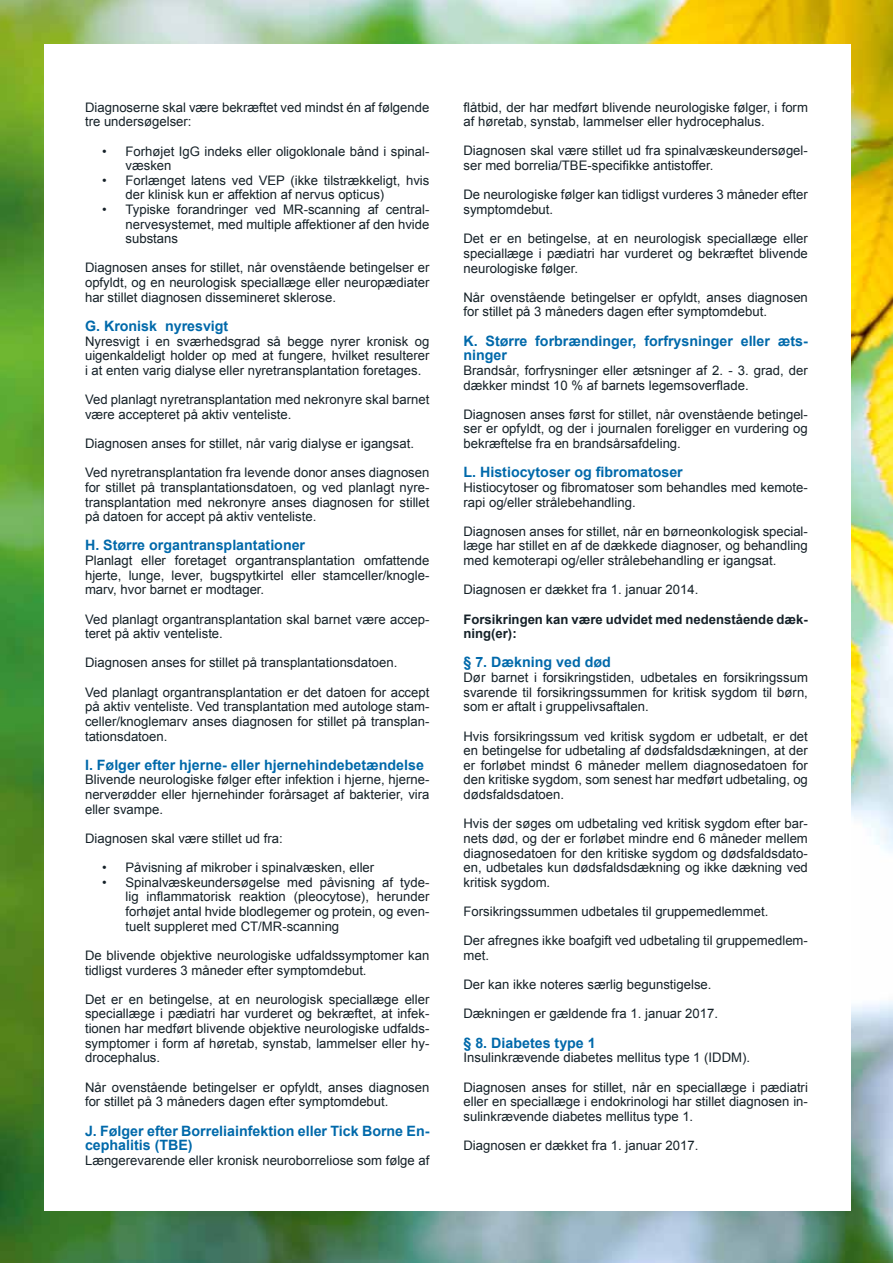
<style>
.page{position:relative;width:893px;height:1263px;background:#fff}
.page>*{position:absolute;margin:0;border:0;box-sizing:border-box;transform-origin:0 0}
.t1{font:700 14.25px/14.5px "Arial";color:#0069aa}
.t2{font:13.2px/14.5px "Arial";color:#152128;text-align:justify}
.t3{font:700 13.2px/14.5px "Arial";color:#152128}
</style>
<div class="page">
<img style="left:0;top:0;width:893px;height:1263px">
<div style="left:45px;top:45px;width:806px;height:1166px;background:#fff"></div>
<p class="t2" style="left:85px;top:100px;width:346px">Diagnoserne skal være bekræftet ved mindst én af følgende tre undersøgelser:</p>
<p class="t2" style="left:126px;top:144px;width:305px;text-indent:-23px">• Forhøjet IgG indeks eller oligoklonale bånd i spinal&shy;væsken</p>
<p class="t2" style="left:126px;top:173px;width:305px;text-indent:-23px">• Forlænget latens ved VEP (ikke tilstrækkeligt, hvis der klinisk kun er affektion af nervus opticus)</p>
<p class="t2" style="left:126px;top:202px;width:305px;text-indent:-23px">• Typiske forandringer ved MR-scanning af central&shy;nervesystemet, med multiple affektioner af den hvide substans</p>
<p class="t2" style="left:85px;top:261px;width:346px">Diagnosen anses for stillet, når ovenstående betingelser er opfyldt, og en neurologisk speciallæge eller neuropædiater har stillet diagnosen dissemineret sklerose.</p>
<p class="t1" style="left:85px;top:319px;width:145px">G. Kronisk nyresvigt</p>
<p class="t2" style="left:85px;top:334px;width:346px">Nyresvigt i en sværhedsgrad så begge nyrer kronisk og uigenkaldeligt holder op med at fungere, hvilket resulterer i at enten varig dialyse eller nyretransplantation foretages.</p>
<p class="t2" style="left:85px;top:392px;width:346px">Ved planlagt nyretransplantation med nekronyre skal barnet være accepteret på aktiv venteliste.</p>
<p class="t2" style="left:85px;top:436px;width:330px">Diagnosen anses for stillet, når varig dialyse er igangsat.</p>
<p class="t2" style="left:85px;top:465px;width:346px">Ved nyretransplantation fra levende donor anses diagnosen for stillet på transplantationsdatoen, og ved planlagt nyre&shy;transplantation med nekronyre anses diagnosen for stillet på datoen for accept på aktiv venteliste.</p>
<p class="t1" style="left:85px;top:539px;width:222px">H. Større organtransplantationer</p>
<p class="t2" style="left:85px;top:553px;width:346px">Planlagt eller foretaget organtransplantation omfattende hjerte, lunge, lever, bugspytkirtel eller stamceller/knogle&shy;marv, hvor barnet er modtager.</p>
<p class="t2" style="left:85px;top:612px;width:346px">Ved planlagt organtransplantation skal barnet være accep&shy;teret på aktiv venteliste.</p>
<p class="t2" style="left:85px;top:656px;width:314px">Diagnosen anses for stillet på transplantationsdatoen.</p>
<p class="t2" style="left:85px;top:685px;width:346px">Ved planlagt organtransplantation er det datoen for accept på aktiv venteliste. Ved transplantation med autologe stam&shy;celler/knoglemarv anses diagnosen for stillet på transplan&shy;tationsdatoen.</p>
<p class="t1" style="left:85px;top:758px;width:340px">I. Følger efter hjerne- eller hjernehindebetændelse</p>
<p class="t2" style="left:85px;top:773px;width:346px">Blivende neurologiske følger efter infektion i hjerne, hjerne&shy;nerverødder eller hjernehinder forårsaget af bakterier, vira eller svampe.</p>
<p class="t2" style="left:85px;top:831px;width:199px">Diagnosen skal være stillet ud fra:</p>
<p class="t2" style="left:102px;top:860px;width:274px">• Påvisning af mikrober i spinalvæsken, eller</p>
<p class="t2" style="left:126px;top:875px;width:305px;text-indent:-23px">• Spinalvæskeundersøgelse med påvisning af tyde&shy;lig inflammatorisk reaktion (pleocytose), herunder forhøjet antal hvide blodlegemer og protein, og even&shy;tuelt suppleret med CT/MR-scanning</p>
<p class="t2" style="left:85px;top:948px;width:346px">De blivende objektive neurologiske udfaldssymptomer kan tidligst vurderes 3 måneder efter symptomdebut.</p>
<p class="t2" style="left:85px;top:992px;width:346px">Det er en betingelse, at en neurologisk speciallæge eller speciallæge i pædiatri har vurderet og bekræftet, at infek&shy;tionen har medført blivende objektive neurologiske udfalds&shy;symptomer i form af høretab, synstab, lammelser eller hy&shy;drocephalus.</p>
<p class="t2" style="left:85px;top:1080px;width:346px">Når ovenstående betingelser er opfyldt, anses diagnosen for stillet på 3 måneders dagen efter symptomdebut.</p>
<p class="t1" style="left:85px;top:1124px;width:346px">J. Følger efter Borreliainfektion eller Tick Borne En&shy;cephalitis (TBE)</p>
<p class="t2" style="left:85px;top:1153px;width:346px">Længerevarende eller kronisk neuroborreliose som følge af</p>
<p class="t2" style="left:463px;top:100px;width:346px">flåtbid, der har medført blivende neurologiske følger, i form af høretab, synstab, lammelser eller hydrocephalus.</p>
<p class="t2" style="left:463px;top:144px;width:346px">Diagnosen skal være stillet ud fra spinalvæskeundersøgel&shy;ser med borrelia/TBE-specifikke antistoffer.</p>
<p class="t2" style="left:463px;top:188px;width:346px">De neurologiske følger kan tidligst vurderes 3 måneder efter symptomdebut.</p>
<p class="t2" style="left:463px;top:231px;width:346px">Det er en betingelse, at en neurologisk speciallæge eller speciallæge i pædiatri har vurderet og bekræftet blivende neurologiske følger.</p>
<p class="t2" style="left:463px;top:290px;width:346px">Når ovenstående betingelser er opfyldt, anses diagnosen for stillet på 3 måneders dagen efter symptomdebut.</p>
<p class="t1" style="left:463px;top:334px;width:346px">K. Større forbrændinger, forfrysninger eller æts&shy;ninger</p>
<p class="t2" style="left:463px;top:363px;width:346px">Brandsår, forfrysninger eller ætsninger af 2. - 3. grad, der dækker mindst 10 % af barnets legemsoverflade.</p>
<p class="t2" style="left:463px;top:407px;width:346px">Diagnosen anses først for stillet, når ovenstående betingel&shy;ser er opfyldt, og der i journalen foreligger en vurdering og bekræftelse fra en brandsårsafdeling.</p>
<p class="t1" style="left:463px;top:465px;width:221px">L. Histiocytoser og fibromatoser</p>
<p class="t2" style="left:463px;top:480px;width:346px">Histiocytoser og fibromatoser som behandles med kemote&shy;rapi og/eller strålebehandling.</p>
<p class="t2" style="left:463px;top:524px;width:346px">Diagnosen anses for stillet, når en børneonkologisk special&shy;læge har stillet en af de dækkede diagnoser, og behandling med kemoterapi og/eller strålebehandling er igangsat.</p>
<p class="t2" style="left:463px;top:582px;width:236px">Diagnosen er dækket fra 1. januar 2014.</p>
<p class="t3" style="left:463px;top:612px;width:346px">Forsikringen kan være udvidet med nedenstående dæk&shy;ning(er):</p>
<p class="t1" style="left:463px;top:656px;width:149px">§ 7. Dækning ved død</p>
<p class="t2" style="left:463px;top:670px;width:346px">Dør barnet i forsikringstiden, udbetales en forsikringssum svarende til forsikringssummen for kritisk sygdom til børn, som er aftalt i gruppelivsaftalen.</p>
<p class="t2" style="left:463px;top:729px;width:346px">Hvis forsikringssum ved kritisk sygdom er udbetalt, er det en betingelse for udbetaling af dødsfaldsdækningen, at der er forløbet mindst 6 måneder mellem diagnosedatoen for den kritiske sygdom, som senest har medført udbetaling, og dødsfaldsdatoen.</p>
<p class="t2" style="left:463px;top:816px;width:346px">Hvis der søges om udbetaling ved kritisk sygdom efter bar&shy;nets død, og der er forløbet mindre end 6 måneder mellem diagnosedatoen for den kritiske sygdom og dødsfaldsdato&shy;en, udbetales kun dødsfaldsdækning og ikke dækning ved kritisk sygdom.</p>
<p class="t2" style="left:463px;top:904px;width:306px">Forsikringssummen udbetales til gruppemedlemmet.</p>
<p class="t2" style="left:463px;top:933px;width:346px">Der afregnes ikke boafgift ved udbetaling til gruppemedlem&shy;met.</p>
<p class="t2" style="left:463px;top:977px;width:250px">Der kan ikke noteres særlig begunstigelse.</p>
<p class="t2" style="left:463px;top:1007px;width:256px">Dækningen er gældende fra 1. januar 2017.</p>
<p class="t1" style="left:463px;top:1036px;width:134px">§ 8. Diabetes type 1</p>
<p class="t2" style="left:463px;top:1050px;width:288px">Insulinkrævende diabetes mellitus type 1 (IDDM).</p>
<p class="t2" style="left:463px;top:1080px;width:346px">Diagnosen anses for stillet, når en speciallæge i pædiatri eller en speciallæge i endokrinologi har stillet diagnosen in&shy;sulinkrævende diabetes mellitus type 1.</p>
<p class="t2" style="left:463px;top:1138px;width:236px">Diagnosen er dækket fra 1. januar 2017.</p>
</div>
